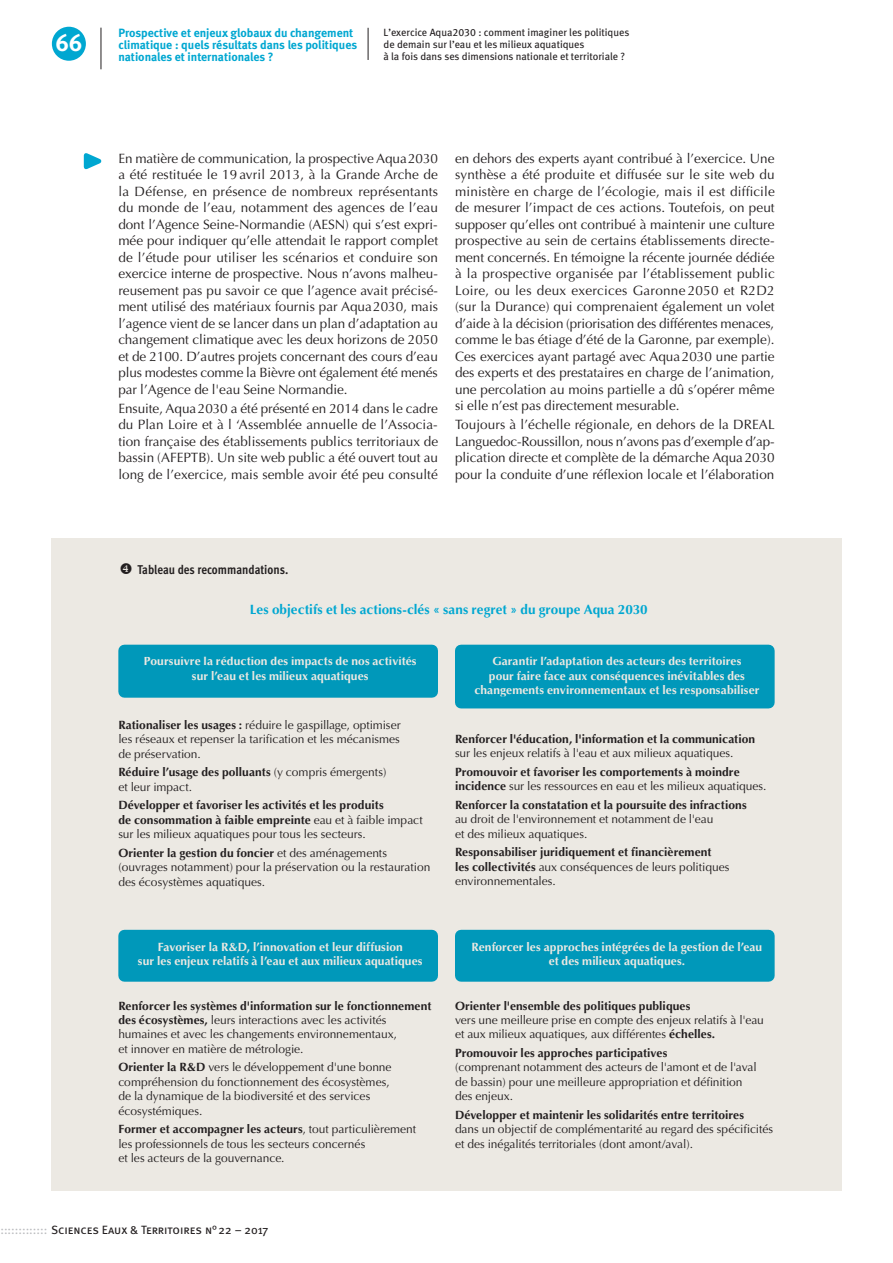
<style>
.page{position:relative;width:893px;height:1263px;background:#fff}
.page>*{position:absolute;margin:0;border:0;box-sizing:border-box;transform-origin:0 0}
.t1{font:24px "Meta Bold Caps Expert";color:#fff}
.t2{font:13.5px/16.5px "Optima";color:#231f20;text-align:justify}
.t3{font:700 13.5px "Optima";letter-spacing:.005em;color:#00a7d1}
.t4{font:700 12.75px "Meta Cond OT";color:#231f20}
.t5{font:12px/14.4px "Optima";color:#231f20}
.t6{font:700 12px/14.4px "Optima";letter-spacing:.005em;color:#231f20}
.t7{font:700 12px/14.4px "Optima";letter-spacing:.01em;color:#fff;text-align:center}
.t8{font:700 12px/12px "Meta";color:#00a7d1}
.t9{font:12px "Meta Book Caps";color:#231f20}
.t10{font:10.5px/12px "Meta Book LF";color:#231f20}
.s1{font-weight:700}
.s2{font-weight:400}
.s3{color:#bcbdc0}
</style>
<div class="page">
<svg style="left:83px;top:153px;width:19px;height:17px"></svg>
<div style="left:51px;top:538px;width:791px;height:653px;background:#ece9e3"></div>
<div style="left:124px;top:651px;width:308px;height:41px;background:#0098ba"></div>
<div style="left:118px;top:645px;width:320px;height:53px;border:12px solid #00a7d1"></div>
<div style="left:461px;top:651px;width:308px;height:51px;background:#0098ba"></div>
<div style="left:455px;top:645px;width:320px;height:63px;border:12px solid #00a7d1"></div>
<div style="left:124px;top:936px;width:308px;height:40px;background:#0098ba"></div>
<div style="left:118px;top:930px;width:320px;height:52px;border:12px solid #00a7d1"></div>
<div style="left:461px;top:936px;width:308px;height:40px;background:#0098ba"></div>
<div style="left:455px;top:930px;width:320px;height:52px;border:12px solid #00a7d1"></div>
<hr style="left:368px;top:28px;width:1px;height:32px;background:#231f20">
<div style="left:52px;top:27px;width:34px;height:34px;background:#00a7d1;border-radius:50%"></div>
<hr style="left:101px;top:28px;width:1px;height:41px;background:#231f20">
<h1 class="t1" style="left:55px;top:28px;width:29px">66</h1>
<p class="t8" style="left:118px;top:26px;width:240px">Prospective et enjeux globaux du changement climatique : quels résultats dans les politiques nationales et internationales ?</p>
<p class="t10" style="left:384px;top:26px;width:247px">L’exercice Aqua2030 : comment imaginer les politiques de demain sur l’eau et les milieux aquatiques<br>à la fois dans ses dimensions nationale et territoriale ?</p>
<p class="t2" style="left:118px;top:150px;width:321px">En matière de communication, la prospective Aqua2030 a été restituée le 19 avril 2013, à la Grande Arche de la Défense, en présence de nombreux représentants du monde de l’eau, notamment des agences de l’eau dont l’Agence Seine-Normandie (AESN) qui s’est expri&shy;mée pour indiquer qu’elle attendait le rapport complet de l’étude pour utiliser les scénarios et conduire son exercice interne de prospective. Nous n’avons malheu&shy;reusement pas pu savoir ce que l’agence avait précisé&shy;ment utilisé des matériaux fournis par Aqua2030, mais l’agence vient de se lancer dans un plan d’adaptation au changement climatique avec les deux horizons de 2050 et de 2100. D’autres projets concernant des cours d’eau plus modestes comme la Bièvre ont également été menés par l’Agence de l'eau Seine Normandie.</p>
<p class="t2" style="left:118px;top:400px;width:321px">Ensuite, Aqua2030 a été présenté en 2014 dans le cadre du Plan Loire et à l ‘Assemblée annuelle de l’Associa&shy;tion française des établissements publics territoriaux de bassin (AFEPTB). Un site web public a été ouvert tout au long de l’exercice, mais semble avoir été peu consulté</p>
<p class="t2" style="left:455px;top:150px;width:321px">en dehors des experts ayant contribué à l’exercice. Une synthèse a été produite et diffusée sur le site web du ministère en charge de l’écologie, mais il est difficile de mesurer l’impact de ces actions. Toutefois, on peut supposer qu’elles ont contribué à maintenir une culture prospective au sein de certains établissements directe&shy;ment concernés. En témoigne la récente journée dédiée à la prospective organisée par l’établissement public Loire, ou les deux exercices Garonne 2050 et R2D2 (sur la Durance) qui comprenaient également un volet d’aide à la décision (priorisation des différentes menaces, comme le bas étiage d’été de la Garonne, par exemple).<br>Ces exercices ayant partagé avec Aqua2030 une partie des experts et des prestataires en charge de l’animation, une percolation au moins partielle a dû s’opérer même si elle n’est pas directement mesurable.</p>
<p class="t2" style="left:455px;top:416px;width:321px">Toujours à l’échelle régionale, en dehors de la DREAL Languedoc-Roussillon, nous n’avons pas d’exemple d’ap&shy;plication directe et complète de la démarche Aqua2030 pour la conduite d’une réflexion locale et l’élaboration</p>
<p class="t4" style="left:137px;top:561px;width:152px">Tableau des recommandations.</p>
<p class="t3" style="left:250px;top:602px;width:399px">Les objectifs et les actions-clés « sans regret » du groupe Aqua 2030</p>
<p class="t7" style="left:144px;top:654px;width:274px">Poursuivre la réduction des impacts de nos activités sur l’eau et les milieux aquatiques</p>
<p class="t7" style="left:474px;top:654px;width:286px">Garantir l’adaptation des acteurs des territoires<br>pour faire face aux conséquences inévitables des changements environnementaux et les responsabiliser</p>
<p class="t5" style="left:118px;top:718px;width:284px;text-align:justify"><span class="s1">Rationaliser les usages :</span> réduire le gaspillage, optimiser les réseaux et repenser la tarification et les mécanismes de préservation.</p>
<p class="t5" style="left:118px;top:765px;width:270px"><span class="s1">Réduire l’usage des polluants</span> (y compris émergents) et leur impact.</p>
<p class="t6" style="left:118px;top:798px;width:306px">Développer et favoriser les activités et les produits<br>de consommation à faible empreinte <span class="s2">eau et à faible impact sur les milieux aquatiques pour tous les secteurs.</span></p>
<p class="t5" style="left:118px;top:846px;width:313px"><span class="s1">Orienter la gestion du foncier</span> et des aménagements (ouvrages notamment) pour la préservation ou la restauration des écosystèmes aquatiques.</p>
<p class="t6" style="left:455px;top:732px;width:302px">Renforcer l'éducation, l'information et la communication</p>
<p class="t5" style="left:455px;top:746px;width:280px">sur les enjeux relatifs à l'eau et aux milieux aquatiques.</p>
<p class="t6" style="left:455px;top:765px;width:313px">Promouvoir et favoriser les comportements à moindre incidence <span class="s2">sur les ressources en eau et les milieux aquatiques.</span></p>
<p class="t6" style="left:455px;top:798px;width:293px">Renforcer la constatation et la poursuite des infractions</p>
<p class="t5" style="left:455px;top:812px;width:260px">au droit de l'environnement et notamment de l'eau et des milieux aquatiques.</p>
<p class="t6" style="left:455px;top:845px;width:276px">Responsabiliser juridiquement et financièrement<br>les collectivités <span class="s2">aux conséquences de leurs politiques environnementales.</span></p>
<p class="t7" style="left:138px;top:939px;width:286px">Favoriser la R&amp;D, l’innovation et leur diffusion<br>sur les enjeux relatifs à l’eau et aux milieux aquatiques</p>
<p class="t7" style="left:472px;top:939px;width:292px">Renforcer les approches intégrées de la gestion de l’eau et des milieux aquatiques.</p>
<p class="t5" style="left:118px;top:998px;width:315px"><span class="s1">Renforcer les systèmes d'information sur le fonctionnement des écosystèmes,</span> leurs interactions avec les activités humaines et avec les changements environnementaux,<br>et innover en matière de métrologie.</p>
<p class="t5" style="left:118px;top:1060px;width:275px"><span class="s1">Orienter la R&amp;D</span> vers le développement d'une bonne compréhension du fonctionnement des écosystèmes, de la dynamique de la biodiversité et des services écosystémiques.</p>
<p class="t5" style="left:118px;top:1122px;width:299px"><span class="s1">Former et accompagner les acteurs</span>, tout particulièrement les professionnels de tous les secteurs concernés<br>et les acteurs de la gouvernance.</p>
<p class="t6" style="left:455px;top:998px;width:237px">Orienter l'ensemble des politiques publiques</p>
<p class="t5" style="left:455px;top:1013px;width:310px">vers une meilleure prise en compte des enjeux relatifs à l'eau et aux milieux aquatiques, aux différentes <span class="s1">échelles.</span></p>
<p class="t6" style="left:455px;top:1046px;width:214px">Promouvoir les approches participatives</p>
<p class="t5" style="left:455px;top:1060px;width:303px">(comprenant notamment des acteurs de l'amont et de l'aval de bassin) pour une meilleure appropriation et définition des enjeux.</p>
<p class="t6" style="left:455px;top:1108px;width:291px">Développer et maintenir les solidarités entre territoires</p>
<p class="t5" style="left:455px;top:1122px;width:320px">dans un objectif de complémentarité au regard des spécificités et des inégalités territoriales (dont amont/aval).</p>
<p class="t9" style="left:0;top:1223px;width:269px"><span class="s3">:::::::::::::</span> Sciences Eaux &amp; Territoires n°22 – 2017</p>
</div>
